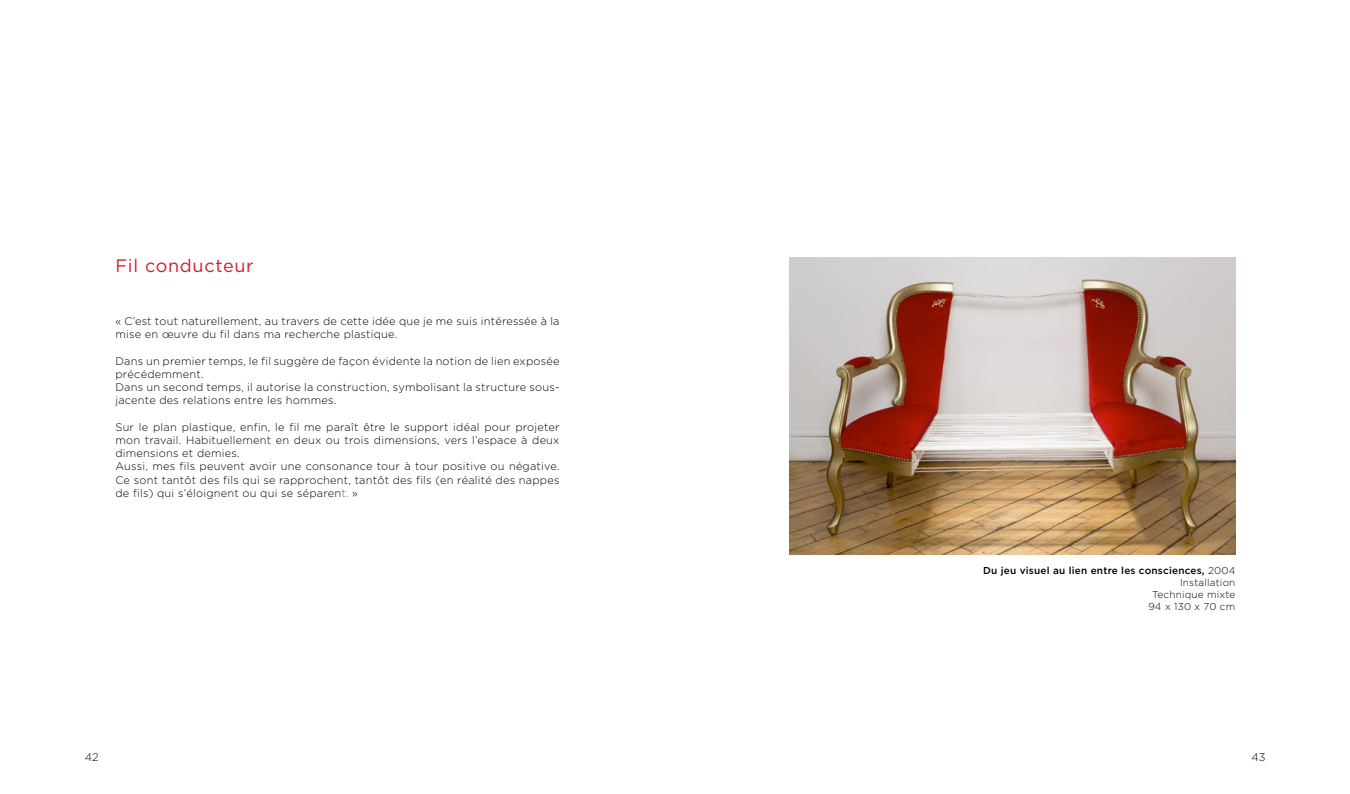
<style>
.page{position:relative;width:1350px;height:794px;background:#fff}
.page>*{position:absolute;margin:0;border:0;box-sizing:border-box;transform-origin:0 0}
.t1{font:18px "Gotham";letter-spacing:.04em;color:#d51c2d}
.t2{font:300 11px/13.2px "Gotham";letter-spacing:.02em;color:#000}
.t3{font:300 10px/12px "Gotham";letter-spacing:.02em;color:#000;text-align:right}
.s1{color:#575d5e}
.s2{font-weight:500}
</style>
<div class="page">
<img style="left:789px;top:258px;width:446px;height:297px">
<h1 class="t1" style="left:115px;top:256px;width:140px">Fil conducteur</h1>
<p class="t2" style="left:115px;top:314px;width:445px">« C’est tout naturellement, au travers de cette idée que je me suis intéressée à la mise en œuvre du fil dans ma recherche plastique.</p>
<p class="t2" style="left:115px;top:354px;width:445px">Dans un premier temps, le fil suggère de façon évidente la notion de lien exposée précédemment.<br>Dans un second temps, il autorise la construction, symbolisant la structure sous&shy;jacente des relations entre les hommes.</p>
<p class="t2" style="left:115px;top:420px;width:445px">Sur le plan plastique, enfin, le fil me paraît être le support idéal pour projeter mon travail. Habituellement en deux ou trois dimensions, vers l’espace à deux dimensions et demies.<br>Aussi, mes fils peuvent avoir une consonance tour à tour positive ou négative.<br>Ce sont tantôt des fils qui se rapprochent, tantôt des fils (en réalité des nappes de fils) qui s’éloignent ou qui se séparen<span class="s1">t.</span> »</p>
<p class="t2" style="left:85px;top:750px;width:16px">42</p>
<p class="t3" style="left:983px;top:565px;width:254px"><span class="s2">Du jeu visuel au lien entre les consciences,</span> 2004<br>Installation<br>Technique mixte<br>94 x 130 x 70 cm</p>
<p class="t2" style="left:1251px;top:750px;width:16px">43</p>
</div>
